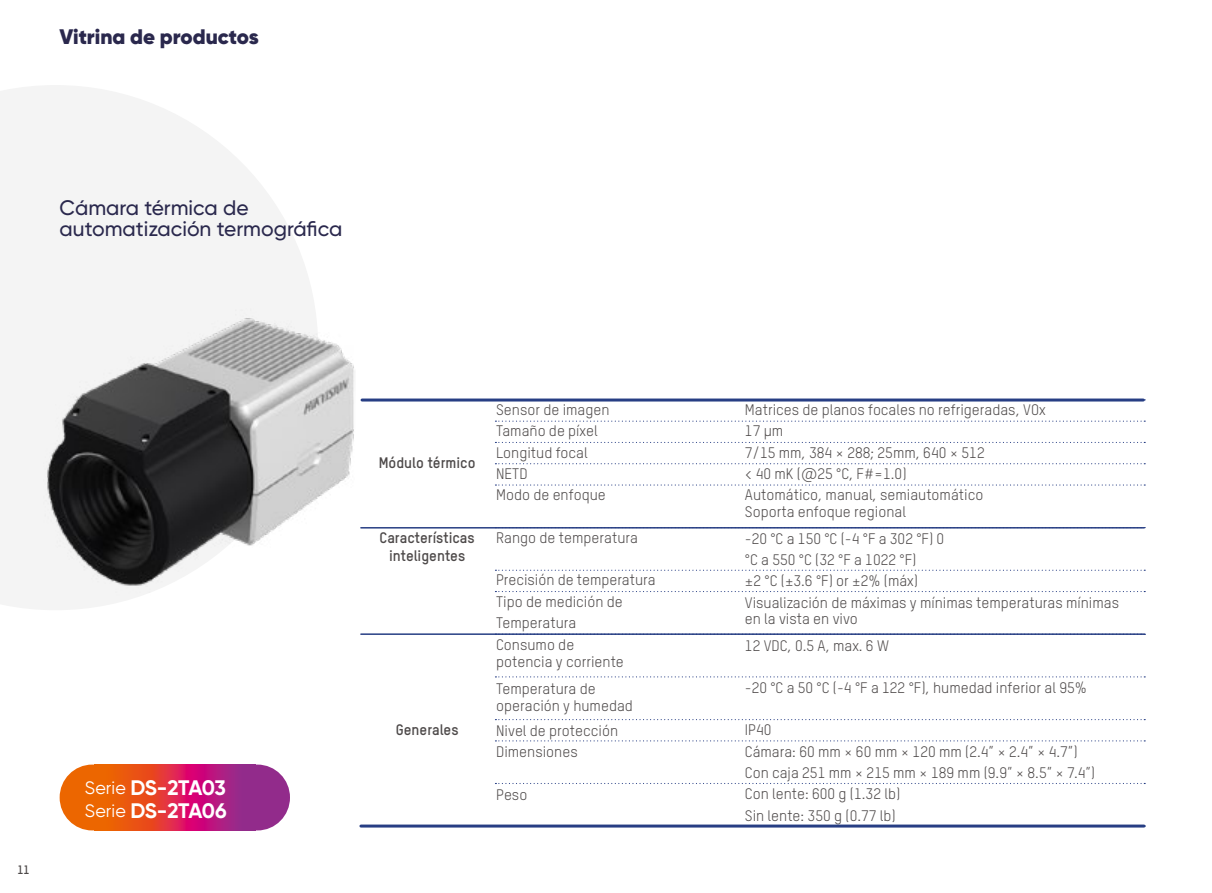
<style>
.page{position:relative;width:1212px;height:893px;background:#fff}
.page>*{position:absolute;margin:0;border:0;box-sizing:border-box;transform-origin:0 0}
.t1{font:500 21px/21px "Gilroy";color:#2a284d}
.t2{font:700 21px "Gilroy";letter-spacing:-.025em;color:#fff}
.t3{font:900 21px "Gilroy";color:#2a284d}
.t4{font:15px/21.3px "TSTARPRO";color:#4d4949}
.t5{font:700 15px/18px "TSTARPRO";color:#4d4949;text-align:center}
.t6{font:700 12px "TSTARPRO";color:#4d4949}
.s1{font-weight:400;font-size:18px}
</style>
<div class="page">
<svg style="left:495px;top:442px;width:650px;height:1px"></svg>
<svg style="left:495px;top:783px;width:650px;height:1px"></svg>
<svg style="left:495px;top:421px;width:650px;height:1px"></svg>
<svg style="left:495px;top:676px;width:650px;height:1px"></svg>
<svg style="left:495px;top:719px;width:650px;height:1px"></svg>
<svg style="left:495px;top:484px;width:650px;height:2px"></svg>
<svg style="left:495px;top:740px;width:650px;height:1px"></svg>
<svg style="left:495px;top:463px;width:650px;height:1px"></svg>
<hr style="left:361px;top:527px;width:783px;height:2px;background:#273e84">
<hr style="left:361px;top:633px;width:783px;height:2px;background:#273e84">
<hr style="left:361px;top:824px;width:783px;height:3px;background:#273e84">
<hr style="left:362px;top:398px;width:781px;height:3px;background:#273e84">
<svg style="left:495px;top:591px;width:650px;height:1px"></svg>
<svg style="left:495px;top:570px;width:650px;height:1px"></svg>
<svg style="left:0;top:85px;width:298px;height:520px;fill:#f4f4f4"></svg>
<div style="left:225px;top:765px;width:65px;height:65px;background:#922b8b;border-radius:33px"></div>
<svg style="left:98px;top:765px;width:154px;height:65px;background:#cd2c55"></svg>
<div style="left:60px;top:765px;width:65px;height:65px;background:#ec6600;border-radius:33px"></div>
<img style="left:8px;top:248px;width:384px;height:386px">
<h1 class="t3" style="left:60px;top:24px;width:201px">Vitrina de productos</h1>
<h1 class="t1" style="left:60px;top:196px;width:284px">Cámara térmica de automatización termográfica</h1>
<p class="t6" style="left:18px;top:861px;width:14px">11</p>
<h1 class="t2" style="left:85px;top:774px;width:142px"><span class="s1">Serie</span> DS-2TA03</h1>
<h1 class="t2" style="left:85px;top:797px;width:143px"><span class="s1">Serie</span> DS-2TA06</h1>
<p class="t5" style="left:379px;top:453px;width:98px">Módulo térmico</p>
<p class="t5" style="left:380px;top:528px;width:97px">Características inteligentes</p>
<p class="t5" style="left:396px;top:720px;width:64px">Generales</p>
<p class="t4" style="left:496px;top:398px;width:115px">Sensor de imagen<br>Tamaño de píxel<br>Longitud focal<br>NETD<br>Modo de enfoque</p>
<p class="t4" style="left:496px;top:526px;width:143px">Rango de temperatura</p>
<p class="t4" style="left:496px;top:569px;width:161px">Precisión de temperatura<br>Tipo de medición de<br>Temperatura<br>Consumo de</p>
<p class="t4" style="left:496px;top:647px;width:129px;line-height:27.3px">potencia y corriente<br>Temperatura de</p>
<p class="t4" style="left:496px;top:692px;width:138px;line-height:25.5px">operación y humedad<br>Nivel de protección</p>
<p class="t4" style="left:496px;top:741px;width:83px">Dimensiones</p>
<p class="t4" style="left:496px;top:783px;width:33px">Peso</p>
<p class="t4" style="left:745px;top:398px;width:302px">Matrices de planos focales no refrigeradas, VOx<br>17 μm<br>7/15 mm, 384 × 288; 25mm, 640 × 512<br>&lt; 40 mK (@25 °C, F#=1.0)<br>Automático, manual, semiautomático</p>
<p class="t4" style="left:745px;top:497px;width:201px;line-height:27px">Soporta enfoque regional<br>-20 °C a 150 °C (-4 °F a 302 °F) 0</p>
<p class="t4" style="left:745px;top:548px;width:376px">°C a 550 °C (32 °F a 1022 °F)<br>±2 °C (±3.6 °F) or ±2% (máx)<br>Visualización de máximas y mínimas temperaturas mínimas</p>
<p class="t4" style="left:745px;top:605px;width:145px;line-height:27.3px">en la vista en vivo<br>12 VDC, 0.5 A, max. 6 W</p>
<p class="t4" style="left:745px;top:677px;width:343px">-20 °C a 50 °C (-4 °F a 122 °F), humedad inferior al 95%</p>
<p class="t4" style="left:745px;top:719px;width:352px">IP40<br>Cámara: 60 mm × 60 mm × 120 mm (2.4” × 2.4” × 4.7”)<br>Con caja 251 mm × 215 mm × 189 mm (9.9” × 8.5” × 7.4”)<br>Con lente: 600 g (1.32 lb)<br>Sin lente: 350 g (0.77 lb)</p>
</div>
